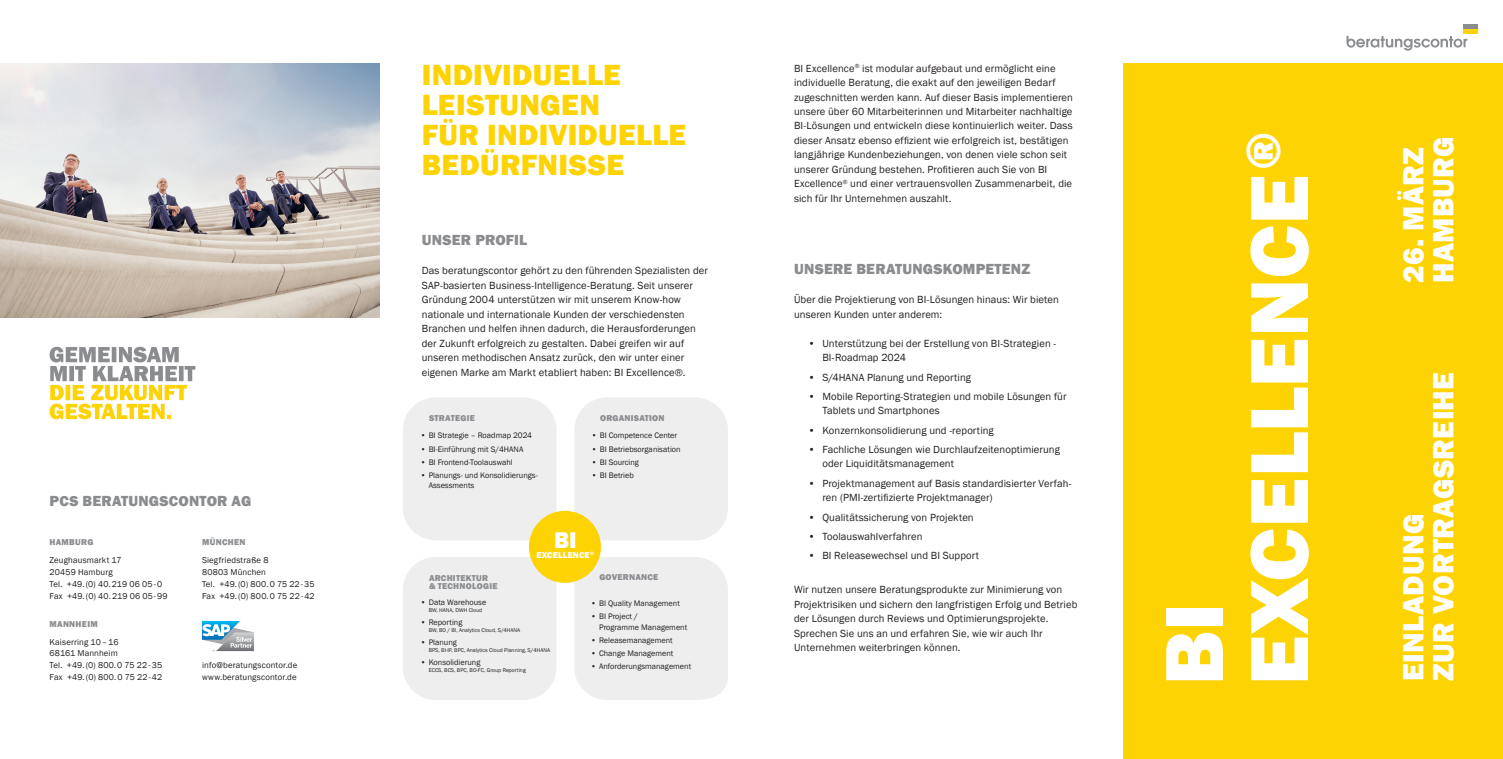
<style>
.page{position:relative;width:1503px;height:759px;background:#fff}
.page>*{position:absolute;margin:0;border:0;box-sizing:border-box;transform-origin:0 0}
.t1{font:800 85px/85px "Franklin Gothic";letter-spacing:.005em;color:#fff}
.t2{font:800 30px/30px "Franklin Gothic";letter-spacing:.01em;color:#fed304}
.t3{font:800 30px/30px "Franklin Gothic";letter-spacing:.01em;color:#fff}
.t4{font:800 23.38px "Franklin Gothic";color:#fff}
.t5{font:800 15px "Franklin Gothic";letter-spacing:.015em;color:#8a8c8f}
.Fließtext{font:10.62px/14.5px "Franklin Gothic";letter-spacing:.005em;color:#231f20}
.Kontaktdaten{font:8.75px/11.9px "Franklin Gothic";letter-spacing:.015em;color:#231f20}
.t6{font:800 8.75px/8.2px "Franklin Gothic";letter-spacing:.025em;color:#8a8c8f}
.t7{font:800 8.75px "Franklin Gothic";letter-spacing:.01em;color:#fff}
.t8{font:8.25px/10.6px "Franklin Gothic";color:#231f20}
.t9{font:5.62px "Franklin Gothic";color:#231f20}
</style>
<div class="page">
<div style="left:1123px;top:64px;width:379px;height:694px;background:#fed304"></div>
<img style="left:0;top:64px;width:379px;height:254px">
<div style="left:403px;top:556px;width:153px;height:143px;background:#eeeeef"></div>
<div style="left:403px;top:397px;width:153px;height:143px;background:#eeeeef"></div>
<div style="left:574px;top:556px;width:154px;height:143px;background:#eeeeef"></div>
<div style="left:574px;top:397px;width:154px;height:143px;background:#eeeeef"></div>
<div style="left:529px;top:510px;width:72px;height:72px;background:#fed304;border-radius:50%"></div>
<div style="left:48px;top:401px;width:125px;height:20px;background:#231f20;opacity:.04"></div>
<div style="left:48px;top:364px;width:149px;height:19px;background:#231f20;opacity:.04"></div>
<div style="left:48px;top:345px;width:132px;height:19px;background:#231f20;opacity:.04"></div>
<svg style="left:50px;top:346px;width:145px;height:73px"></svg>
<svg style="left:202px;top:620px;width:52px;height:30px"></svg>
<hr style="left:1463px;top:25px;width:15px;height:4px;background:#8a8c8f">
<hr style="left:1463px;top:29px;width:15px;height:4px;background:#fed304">
<svg style="left:1346px;top:36px;width:121px;height:15px"></svg>
<h2 class="t5" style="left:50px;top:491px;width:203px">PCS BERATUNGSCONTOR AG</h2>
<h4 class="t6" style="left:50px;top:538px;width:45px">HAMBURG</h4>
<p class="Kontaktdaten" style="left:50px;top:554px;width:120px">Zeughausmarkt 17<br>20459 Hamburg<br>Tel. +49.(0) 40.219 06 05-0<br>Fax +49.(0) 40.219 06 05-99</p>
<h4 class="t6" style="left:50px;top:619px;width:50px">MANNHEIM</h4>
<p class="Kontaktdaten" style="left:50px;top:635px;width:114px">Kaiserring 10–16<br>68161 Mannheim<br>Tel. +49.(0) 800.0 75 22-35<br>Fax +49.(0) 800.0 75 22-42</p>
<h4 class="t6" style="left:202px;top:538px;width:45px">MÜNCHEN</h4>
<p class="Kontaktdaten" style="left:202px;top:554px;width:114px">Siegfriedstraße 8<br>80803 München<br>Tel. +49.(0) 800.0 75 22-35<br>Fax +49.(0) 800.0 75 22-42</p>
<p class="Kontaktdaten" style="left:202px;top:659px;width:97px">info@beratungscontor.de</p>
<p class="Kontaktdaten" style="left:202px;top:671px;width:96px">www.beratungscontor.de</p>
<h1 class="t2" style="left:422px;top:60px;width:266px">INDIVIDUELLE<br>LEISTUNGEN<br>FÜR INDIVIDUELLE<br>BEDÜRFNISSE</h1>
<h2 class="t5" style="left:422px;top:230px;width:107px">UNSER PROFIL</h2>
<p class="Fließtext" style="left:422px;top:264px;width:288px">Das beratungscontor gehört zu den führenden Spezialisten der SAP-basierten Business-Intelligence-Beratung. Seit unserer Gründung 2004 unterstützen wir mit unserem Know-how nationale und internationale Kunden der verschiedensten Branchen und helfen ihnen dadurch, die Herausforderungen der Zukunft erfolgreich zu gestalten. Dabei greifen wir auf unseren methodischen Ansatz zurück, den wir unter einer eigenen Marke am Markt etabliert haben: BI Excellence®.</p>
<p class="t6" style="left:429px;top:413px;width:47px">STRATEGIE</p>
<p class="t8" style="left:420px;top:430px;width:113px">• BI Strategie – Roadmap 2024</p>
<p class="t8" style="left:420px;top:443px;width:104px">• BI-Einführung mit S/4HANA</p>
<p class="t8" style="left:420px;top:456px;width:94px">• BI Frontend-Toolauswahl</p>
<p class="t8" style="left:429px;top:469px;width:110px;text-indent:-8px">• Planungs- und Konsolidierungs-<br>Assessments</p>
<p class="t6" style="left:600px;top:413px;width:66px">ORGANISATION</p>
<p class="t8" style="left:591px;top:430px;width:87px">• BI Competence Center</p>
<p class="t8" style="left:591px;top:443px;width:90px">• BI Betriebsorganisation</p>
<p class="t8" style="left:591px;top:456px;width:49px">• BI Sourcing</p>
<p class="t8" style="left:591px;top:469px;width:44px">• BI Betrieb</p>
<p class="t4" style="left:554px;top:524px;width:24px">BI</p>
<p class="t7" style="left:536px;top:549px;width:59px">EXCELLENCE<sup>®</sup></p>
<p class="t6" style="left:429px;top:573px;width:70px">ARCHITEKTUR<br>&amp; TECHNOLOGIE</p>
<p class="t8" style="left:420px;top:596px;width:67px">• Data Warehouse</p>
<p class="t9" style="left:429px;top:606px;width:55px">BW, HANA, DWH Cloud</p>
<p class="t8" style="left:420px;top:616px;width:43px">• Reporting</p>
<p class="t9" style="left:429px;top:626px;width:93px">BW, BO / BI, Analytics Cloud, S/4HANA</p>
<p class="t8" style="left:420px;top:636px;width:38px">• Planung</p>
<p class="t9" style="left:429px;top:646px;width:123px">BPS, BI-IP, BPC, Analytics Cloud Planning, S/4HANA</p>
<p class="t8" style="left:420px;top:656px;width:61px">• Konsolidierung</p>
<p class="t9" style="left:429px;top:666px;width:99px">ECCS, BCS, BPC, BO-FC, Group Reporting</p>
<p class="t6" style="left:599px;top:573px;width:60px">GOVERNANCE</p>
<p class="t8" style="left:591px;top:598px;width:90px">• BI Quality Management</p>
<p class="t8" style="left:599px;top:611px;width:90px;text-indent:-8px">• BI Project /<br>Programme Management</p>
<p class="t8" style="left:591px;top:635px;width:83px">• Releasemanagement</p>
<p class="t8" style="left:591px;top:648px;width:84px">• Change Management</p>
<p class="t8" style="left:591px;top:661px;width:102px">• Anforderungsmanagement</p>
<p class="Fließtext" style="left:794px;top:61px;width:280px">BI Excellence<sup>®</sup> ist modular aufgebaut und ermöglicht eine individuelle Beratung, die exakt auf den jeweiligen Bedarf zugeschnitten werden kann. Auf dieser Basis implementieren unsere über 60 Mitarbeiterinnen und Mitarbeiter nachhaltige BI-Lösungen und entwickeln diese kontinuierlich weiter. Dass dieser Ansatz ebenso effizient wie erfolgreich ist, bestätigen langjährige Kundenbeziehungen, von denen viele schon seit unserer Gründung bestehen. Profitieren auch Sie von BI Excellence<sup>®</sup> und einer vertrauensvollen Zusammenarbeit, die sich für Ihr Unternehmen auszahlt.</p>
<h2 class="t5" style="left:794px;top:259px;width:238px">UNSERE BERATUNGSKOMPETENZ</h2>
<p class="Fließtext" style="left:794px;top:293px;width:266px">Über die Projektierung von BI-Lösungen hinaus: Wir bieten unseren Kunden unter anderem:</p>
<p class="Fließtext" style="left:822px;top:336px;width:235px;text-indent:-14px">• Unterstützung bei der Erstellung von BI-Strategien -<br>BI-Roadmap 2024</p>
<p class="Fließtext" style="left:808px;top:370px;width:164px">• S/4HANA Planung und Reporting</p>
<p class="Fließtext" style="left:822px;top:389px;width:246px;text-indent:-14px">• Mobile Reporting-Strategien und mobile Lösungen für<br>Tablets und Smartphones</p>
<p class="Fließtext" style="left:808px;top:423px;width:187px">• Konzernkonsolidierung und -reporting</p>
<p class="Fließtext" style="left:822px;top:442px;width:239px;text-indent:-14px">• Fachliche Lösungen wie Durchlaufzeitenoptimierung oder Liquiditätsmanagement</p>
<p class="Fließtext" style="left:822px;top:476px;width:250px;text-indent:-14px">• Projektmanagement auf Basis standardisierter Verfah&shy;ren (PMI-zertifizierte Projektmanager)</p>
<p class="Fließtext" style="left:808px;top:509px;width:167px">• Qualitätssicherung von Projekten</p>
<p class="Fließtext" style="left:808px;top:529px;width:116px">• Toolauswahlverfahren</p>
<p class="Fließtext" style="left:808px;top:548px;width:172px">• BI Releasewechsel und BI Support</p>
<p class="Fließtext" style="left:794px;top:582px;width:285px">Wir nutzen unsere Beratungsprodukte zur Minimierung von Projektrisiken und sichern den langfristigen Erfolg und Betrieb der Lösungen durch Reviews und Optimierungsprojekte.<br>Sprechen Sie uns an und erfahren Sie, wie wir auch Ihr Unternehmen weiterbringen können.</p>
<p class="t1" style="left:1151px;top:685px;width:555px;rotate:-90deg">BI<br>EXCELLENCE<sup>®</sup></p>
<p class="t3" style="left:1398px;top:282px;width:148px;rotate:-90deg">26. MÄRZ<br>HAMBURG</p>
<p class="t3" style="left:1398px;top:680px;width:310px;rotate:-90deg">EINLADUNG<br>ZUR VORTRAGSREIHE</p>
</div>
